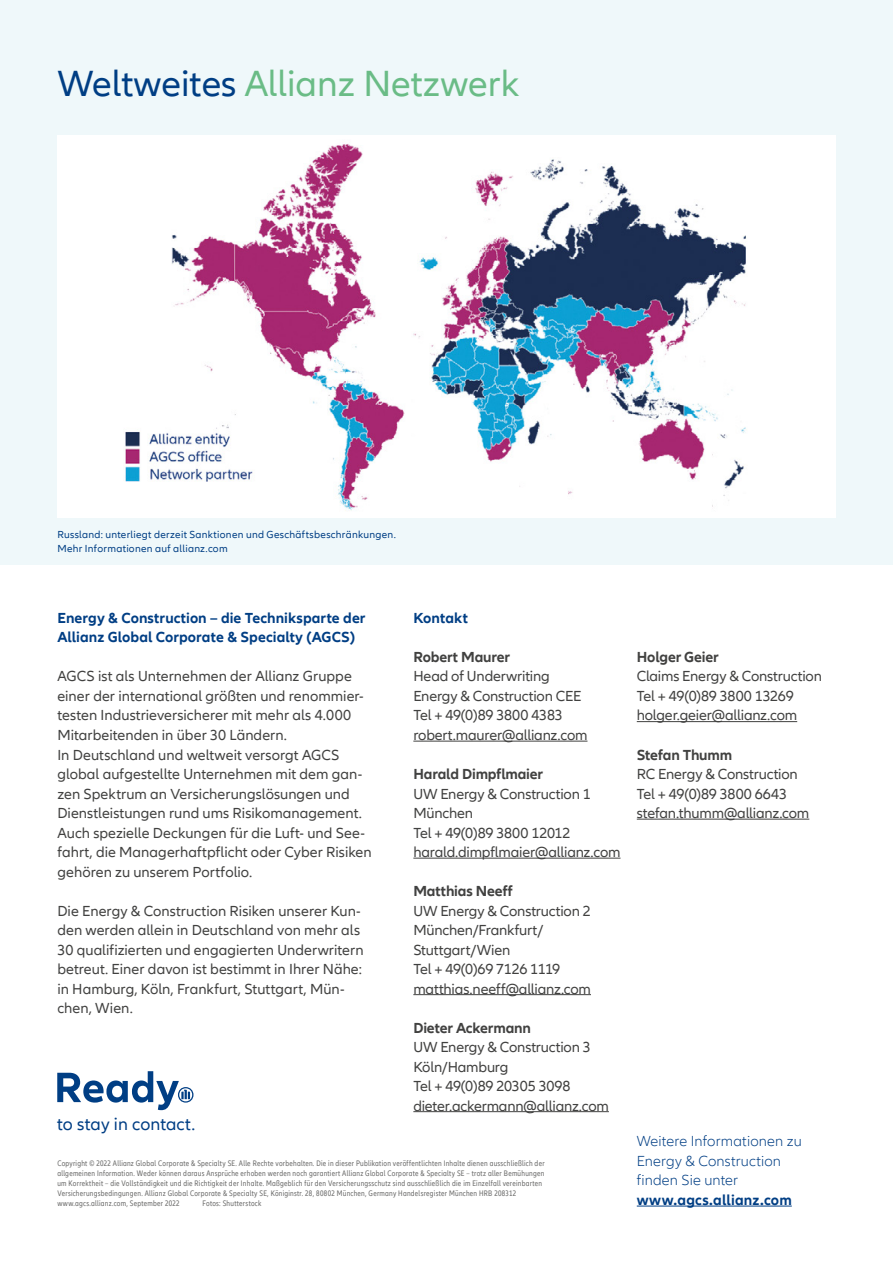
<style>
.page{position:relative;width:893px;height:1263px;background:#fff}
.page>*{position:absolute;margin:0;border:0;box-sizing:border-box;transform-origin:0 0}
.t1{font:37.5px "Allianz Neo";color:#6abc86}
.t2{font:18px "Allianz Neo";letter-spacing:.005em;color:#003e84}
.t3{font:15px/19.5px "Allianz Neo";color:#414140}
.t4{font:700 15px/19.5px "Allianz Neo";letter-spacing:.005em;color:#003e84}
.t5{font:700 15px "Allianz Neo";letter-spacing:-.01em;color:#414140}
.t6{font:300 15px/19.5px "Allianz Neo";letter-spacing:.01em;color:#003e84}
.t7{font:10.5px/13.5px "Allianz Neo";letter-spacing:.025em;color:#003e84}
.t8{font:condensed 8.25px/9.9px "Allianz Neo";letter-spacing:.03em;color:#6f6f6e}
.s1{color:#003e84}
</style>
<div class="page">
<div style="left:0;top:0;width:893px;height:564px;background:#eff8fa"></div>
<hr style="left:413px;top:741px;width:174px;height:1px;background:#414140">
<hr style="left:413px;top:858px;width:207px;height:1px;background:#414140">
<hr style="left:413px;top:994px;width:178px;height:1px;background:#414140">
<hr style="left:413px;top:1111px;width:196px;height:1px;background:#414140">
<img style="left:57px;top:135px;width:779px;height:382px">
<hr style="left:637px;top:721px;width:160px;height:1px;background:#414140">
<hr style="left:637px;top:819px;width:172px;height:1px;background:#414140">
<hr style="left:637px;top:1206px;width:155px;height:1px;background:#003e84">
<svg style="left:57px;top:1071px;width:136px;height:39px"></svg>
<h1 class="t1" style="left:57px;top:63px;width:463px"><span class="s1">Weltweites</span> Allianz Netzwerk</h1>
<p class="t7" style="left:57px;top:528px;width:340px">Russland: unterliegt derzeit Sanktionen und Geschäftsbeschränkungen.<br>Mehr Informationen auf allianz.com</p>
<p class="t4" style="left:57px;top:608px;width:310px">Energy &amp; Construction – die Techniksparte der<br>Allianz Global Corporate &amp; Specialty (AGCS)</p>
<p class="t3" style="left:57px;top:667px;width:316px">AGCS ist als Unternehmen der Allianz Gruppe einer der international größten und renommier&shy;testen Industrieversicherer mit mehr als 4.000<br>Mitarbeitenden in über 30 Ländern.<br>In Deutschland und weltweit versorgt AGCS global aufgestellte Unternehmen mit dem gan&shy;zen Spektrum an Versicherungslösungen und Dienstleistungen rund ums Risikomanagement.<br>Auch spezielle Deckungen für die Luft- und See&shy;fahrt, die Managerhaftpflicht oder Cyber Risiken gehören zu unserem Portfolio.</p>
<p class="t3" style="left:57px;top:901px;width:308px">Die Energy &amp; Construction Risiken unserer Kun&shy;den werden allein in Deutschland von mehr als 30 qualifizierten und engagierten Underwritern betreut. Einer davon ist bestimmt in Ihrer Nähe: in Hamburg, Köln, Frankfurt, Stuttgart, Mün&shy;chen, Wien.</p>
<p class="t2" style="left:57px;top:1114px;width:139px">to stay in contact.</p>
<p class="t4" style="left:413px;top:608px;width:56px">Kontakt</p>
<p class="t5" style="left:413px;top:648px;width:98px">Robert Maurer</p>
<p class="t3" style="left:413px;top:667px;width:176px">Head of Underwriting<br>Energy &amp; Construction CEE<br>Tel + 49(0)89 3800 4383 robert.maurer@allianz.com</p>
<p class="t5" style="left:413px;top:765px;width:131px">Harald Dimpflmaier</p>
<p class="t3" style="left:413px;top:784px;width:209px">UW Energy &amp; Construction 1<br>München<br>Tel + 49(0)89 3800 12012 harald.dimpflmaier@allianz.com</p>
<p class="t5" style="left:413px;top:882px;width:101px">Matthias Neeff</p>
<p class="t3" style="left:413px;top:901px;width:179px">UW Energy &amp; Construction 2<br>München/Frankfurt/<br>Stuttgart/Wien<br>Tel + 49(0)69 7126 1119 matthias.neeff@allianz.com</p>
<p class="t5" style="left:413px;top:1019px;width:119px">Dieter Ackermann</p>
<p class="t3" style="left:413px;top:1038px;width:197px">UW Energy &amp; Construction 3<br>Köln/Hamburg<br>Tel + 49(0)89 20305 3098 dieter.ackermann@allianz.com</p>
<p class="t8" style="left:57px;top:1158px;width:489px">Copyright © 2022 Allianz Global Corporate &amp; Specialty SE. Alle Rechte vorbehalten. Die in dieser Publikation veröffentlichten Inhalte dienen ausschließlich der allgemeinen Information. Weder können daraus Ansprüche erhoben werden noch garantiert Allianz Global Corporate &amp; Specialty SE – trotz aller Bemühungen um Korrektheit – die Vollständigkeit und die Richtigkeit der Inhalte. Maßgeblich für den Versicherungsschutz sind ausschließlich die im Einzelfall vereinbarten Versicherungsbedingungen. Allianz Global Corporate &amp; Specialty SE, Königinstr. 28, 80802 München, Germany Handelsregister München HRB 208312 www.agcs.allianz.com, September 2022</p>
<p class="t8" style="left:203px;top:1198px;width:60px">Fotos: Shutterstock</p>
<p class="t5" style="left:637px;top:648px;width:84px">Holger Geier</p>
<p class="t3" style="left:637px;top:667px;width:187px">Claims Energy &amp; Construction<br>Tel + 49(0)89 3800 13269 holger.geier@allianz.com</p>
<p class="t5" style="left:637px;top:746px;width:97px">Stefan Thumm</p>
<p class="t3" style="left:637px;top:765px;width:174px">RC Energy &amp; Construction<br>Tel + 49(0)89 3800 6643 stefan.thumm@allianz.com</p>
<p class="t6" style="left:637px;top:1132px;width:166px">Weitere Informationen zu<br>Energy &amp; Construction finden Sie unter</p>
<p class="t4" style="left:637px;top:1190px;width:156px">www.agcs.allianz.com</p>
</div>
